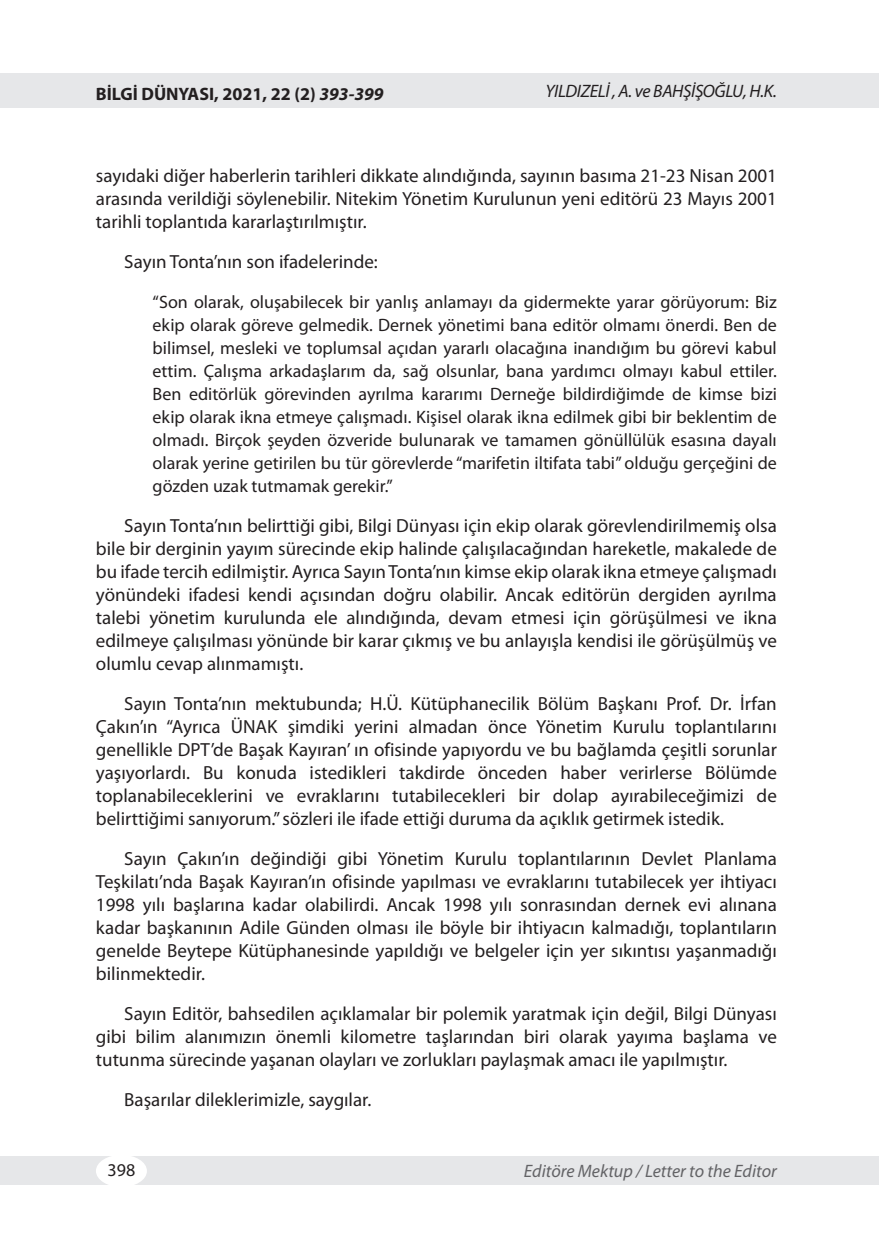
<style>
.page{position:relative;width:879px;height:1253px;background:#fff}
.page>*{position:absolute;margin:0;border:0;box-sizing:border-box;transform-origin:0 0}
.t1{font:19px/23px "Myriad Pro";color:#231f20;text-align:justify}
.t2{font:18px/23px "Myriad Pro";color:#231f20;text-align:justify}
.t3{font:italic 18px "Myriad Pro";color:#636366}
.t4{font:700 18px "Myriad Pro";color:#231f20}
.t5{font:italic 18px "Myriad Pro";letter-spacing:-.02em;color:#231f20}
.s1{font-style:italic}
</style>
<div class="page">
<div style="left:0;top:74px;width:879px;height:34px;background:#e6e7e9"></div>
<div style="left:0;top:1156px;width:879px;height:28px;background:#e6e7e9"></div>
<div style="left:96px;top:1155px;width:51px;height:32px;background:#fff;border-radius:50%"></div>
<p class="t4" style="left:96px;top:82px;width:289px">BİLGİ DÜNYASI, 2021, 22 (2) <span class="s1">393-399</span></p>
<p class="t5" style="left:545px;top:80px;width:233px">YILDIZELİ , A. ve BAHŞİŞOĞLU, H.K.</p>
<p class="t1" style="left:96px;top:163px;width:682px">sayıdaki diğer haberlerin tarihleri dikkate alındığında, sayının basıma 21-23 Nisan 2001 arasında verildiği söylenebilir. Nitekim Yönetim Kurulunun yeni editörü 23 Mayıs 2001 tarihli toplantıda kararlaştırılmıştır.</p>
<p class="t1" style="left:124px;top:249px;width:255px">Sayın Tonta’nın son ifadelerinde:</p>
<p class="t2" style="left:153px;top:290px;width:626px">“Son olarak, oluşabilecek bir yanlış anlamayı da gidermekte yarar görüyorum: Biz ekip olarak göreve gelmedik. Dernek yönetimi bana editör olmamı önerdi. Ben de bilimsel, mesleki ve toplumsal açıdan yararlı olacağına inandığım bu görevi kabul ettim. Çalışma arkadaşlarım da, sağ olsunlar, bana yardımcı olmayı kabul ettiler.<br>Ben editörlük görevinden ayrılma kararımı Derneğe bildirdiğimde de kimse bizi ekip olarak ikna etmeye çalışmadı. Kişisel olarak ikna edilmek gibi bir beklentim de olmadı. Birçok şeyden özveride bulunarak ve tamamen gönüllülük esasına dayalı olarak yerine getirilen bu tür görevlerde “marifetin iltifata tabi” olduğu gerçeğini de gözden uzak tutmamak gerekir.”</p>
<p class="t1" style="left:96px;top:513px;width:682px;text-indent:28px">Sayın Tonta’nın belirttiği gibi, Bilgi Dünyası için ekip olarak görevlendirilmemiş olsa bile bir derginin yayım sürecinde ekip halinde çalışılacağından hareketle, makalede de bu ifade tercih edilmiştir. Ayrıca Sayın Tonta’nın kimse ekip olarak ikna etmeye çalışmadı yönündeki ifadesi kendi açısından doğru olabilir. Ancak editörün dergiden ayrılma talebi yönetim kurulunda ele alındığında, devam etmesi için görüşülmesi ve ikna edilmeye çalışılması yönünde bir karar çıkmış ve bu anlayışla kendisi ile görüşülmüş ve olumlu cevap alınmamıştı.</p>
<p class="t1" style="left:96px;top:691px;width:682px;text-indent:28px">Sayın Tonta’nın mektubunda; H.Ü. Kütüphanecilik Bölüm Başkanı Prof. Dr. İrfan Çakın’ın “Ayrıca ÜNAK şimdiki yerini almadan önce Yönetim Kurulu toplantılarını genellikle DPT’de Başak Kayıran’ ın ofisinde yapıyordu ve bu bağlamda çeşitli sorunlar yaşıyorlardı. Bu konuda istedikleri takdirde önceden haber verirlerse Bölümde toplanabileceklerini ve evraklarını tutabilecekleri bir dolap ayırabileceğimizi de belirttiğimi sanıyorum.” sözleri ile ifade ettiği duruma da açıklık getirmek istedik.</p>
<p class="t1" style="left:96px;top:846px;width:682px;text-indent:28px">Sayın Çakın’ın değindiği gibi Yönetim Kurulu toplantılarının Devlet Planlama Teşkilatı’nda Başak Kayıran’ın ofisinde yapılması ve evraklarını tutabilecek yer ihtiyacı 1998 yılı başlarına kadar olabilirdi. Ancak 1998 yılı sonrasından dernek evi alınana kadar başkanının Adile Günden olması ile böyle bir ihtiyacın kalmadığı, toplantıların genelde Beytepe Kütüphanesinde yapıldığı ve belgeler için yer sıkıntısı yaşanmadığı bilinmektedir.</p>
<p class="t1" style="left:96px;top:1002px;width:682px;text-indent:28px">Sayın Editör, bahsedilen açıklamalar bir polemik yaratmak için değil, Bilgi Dünyası gibi bilim alanımızın önemli kilometre taşlarından biri olarak yayıma başlama ve tutunma sürecinde yaşanan olayları ve zorlukları paylaşmak amacı ile yapılmıştır.</p>
<p class="t1" style="left:124px;top:1088px;width:249px">Başarılar dileklerimizle, saygılar.</p>
<p class="t2" style="left:108px;top:1158px;width:29px">398</p>
<p class="t3" style="left:524px;top:1160px;width:254px">Editöre Mektup / Letter to the Editor</p>
</div>
